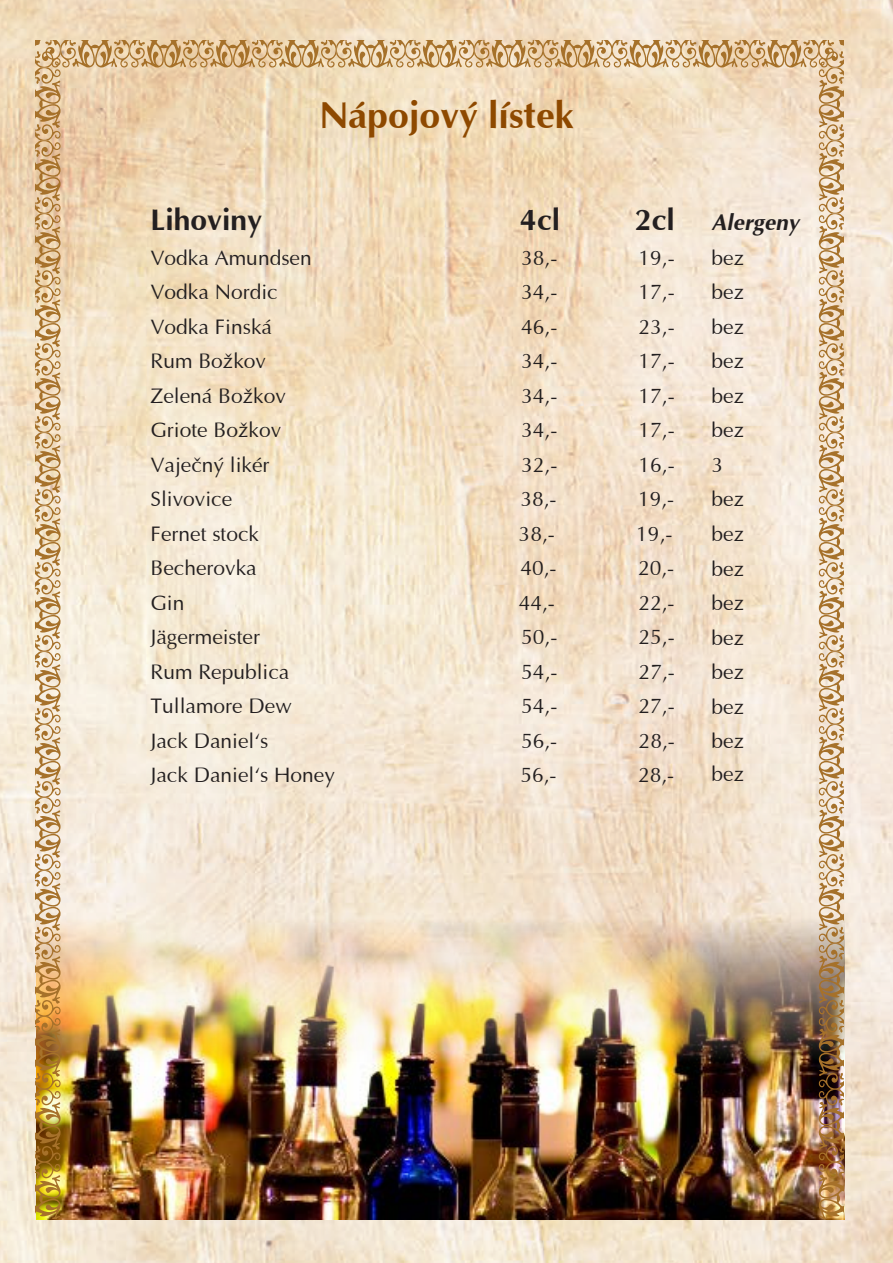
<style>
.page{position:relative;width:893px;height:1263px;background:#fff}
.page>*{position:absolute;margin:0;border:0;box-sizing:border-box;transform-origin:0 0}
.t1{font:37.5px "Ottawa CE Bold";color:#8e4900}
.t2{font:30px "Ottawa CE Bold";color:#231f20}
.t3{font:italic 22.5px "Ottawa CE Bold";color:#231f20}
.t4{font:21px "Ottawa CE";color:#231f20}
</style>
<div class="page">
<img style="left:0;top:0;width:893px;height:1263px">
<img style="left:36px;top:41px;width:808px;height:1178px">
<p class="t1" style="left:319px;top:91px;width:256px">Nápojový lístek</p>
<p class="t2" style="left:151px;top:201px;width:113px">Lihoviny</p>
<p class="t2" style="left:520px;top:201px;width:42px">4cl</p>
<p class="t2" style="left:635px;top:201px;width:42px">2cl</p>
<p class="t4" style="left:151px;top:245px;width:163px">Vodka Amundsen</p>
<p class="t4" style="left:521px;top:245px;width:38px">38,-</p>
<p class="t4" style="left:639px;top:245px;width:38px">19,-</p>
<p class="t4" style="left:151px;top:279px;width:129px">Vodka Nordic</p>
<p class="t4" style="left:521px;top:279px;width:38px">34,-</p>
<p class="t4" style="left:639px;top:279px;width:38px">17,-</p>
<p class="t4" style="left:151px;top:314px;width:123px">Vodka Finská</p>
<p class="t4" style="left:521px;top:314px;width:38px">46,-</p>
<p class="t4" style="left:639px;top:314px;width:38px">23,-</p>
<p class="t4" style="left:151px;top:348px;width:117px">Rum Božkov</p>
<p class="t4" style="left:521px;top:348px;width:38px">34,-</p>
<p class="t4" style="left:639px;top:348px;width:38px">17,-</p>
<p class="t4" style="left:151px;top:383px;width:137px">Zelená Božkov</p>
<p class="t4" style="left:521px;top:383px;width:38px">34,-</p>
<p class="t4" style="left:639px;top:383px;width:38px">17,-</p>
<p class="t4" style="left:151px;top:417px;width:132px">Griote Božkov</p>
<p class="t4" style="left:521px;top:417px;width:38px">34,-</p>
<p class="t4" style="left:639px;top:417px;width:38px">17,-</p>
<p class="t4" style="left:151px;top:452px;width:120px">Vaječný likér</p>
<p class="t4" style="left:521px;top:452px;width:38px">32,-</p>
<p class="t4" style="left:639px;top:452px;width:38px">16,-</p>
<p class="t4" style="left:151px;top:486px;width:83px">Slivovice</p>
<p class="t4" style="left:520px;top:486px;width:38px">38,-</p>
<p class="t4" style="left:638px;top:486px;width:38px">19,-</p>
<p class="t4" style="left:151px;top:521px;width:110px">Fernet stock</p>
<p class="t4" style="left:519px;top:521px;width:38px">38,-</p>
<p class="t4" style="left:636px;top:521px;width:38px">19,-</p>
<p class="t4" style="left:151px;top:555px;width:108px">Becherovka</p>
<p class="t4" style="left:520px;top:555px;width:38px">40,-</p>
<p class="t4" style="left:638px;top:555px;width:38px">20,-</p>
<p class="t4" style="left:151px;top:590px;width:35px">Gin</p>
<p class="t4" style="left:519px;top:590px;width:38px">44,-</p>
<p class="t4" style="left:638px;top:590px;width:38px">22,-</p>
<p class="t4" style="left:151px;top:624px;width:111px">Jägermeister</p>
<p class="t4" style="left:521px;top:624px;width:38px">50,-</p>
<p class="t4" style="left:639px;top:624px;width:38px">25,-</p>
<p class="t4" style="left:151px;top:659px;width:140px">Rum Republica</p>
<p class="t4" style="left:521px;top:659px;width:38px">54,-</p>
<p class="t4" style="left:639px;top:659px;width:38px">27,-</p>
<p class="t4" style="left:151px;top:693px;width:143px">Tullamore Dew</p>
<p class="t4" style="left:521px;top:693px;width:38px">54,-</p>
<p class="t4" style="left:639px;top:693px;width:38px">27,-</p>
<p class="t4" style="left:151px;top:728px;width:119px">Jack Daniel‘s</p>
<p class="t4" style="left:521px;top:728px;width:38px">56,-</p>
<p class="t4" style="left:639px;top:728px;width:38px">28,-</p>
<p class="t4" style="left:151px;top:762px;width:186px">Jack Daniel‘s Honey</p>
<p class="t4" style="left:520px;top:762px;width:38px">56,-</p>
<p class="t4" style="left:638px;top:762px;width:38px">28,-</p>
<p class="t3" style="left:711px;top:209px;width:89px">Alergeny</p>
<p class="t4" style="left:711px;top:245px;width:34px">bez</p>
<p class="t4" style="left:711px;top:280px;width:34px">bez</p>
<p class="t4" style="left:711px;top:314px;width:34px">bez</p>
<p class="t4" style="left:711px;top:349px;width:34px">bez</p>
<p class="t4" style="left:711px;top:383px;width:34px">bez</p>
<p class="t4" style="left:711px;top:418px;width:34px">bez</p>
<p class="t4" style="left:711px;top:452px;width:13px">3</p>
<p class="t4" style="left:711px;top:487px;width:34px">bez</p>
<p class="t4" style="left:711px;top:521px;width:34px">bez</p>
<p class="t4" style="left:711px;top:556px;width:34px">bez</p>
<p class="t4" style="left:711px;top:590px;width:34px">bez</p>
<p class="t4" style="left:711px;top:625px;width:34px">bez</p>
<p class="t4" style="left:711px;top:659px;width:34px">bez</p>
<p class="t4" style="left:711px;top:694px;width:34px">bez</p>
<p class="t4" style="left:711px;top:728px;width:34px">bez</p>
<p class="t4" style="left:711px;top:761px;width:34px">bez</p>
</div>
